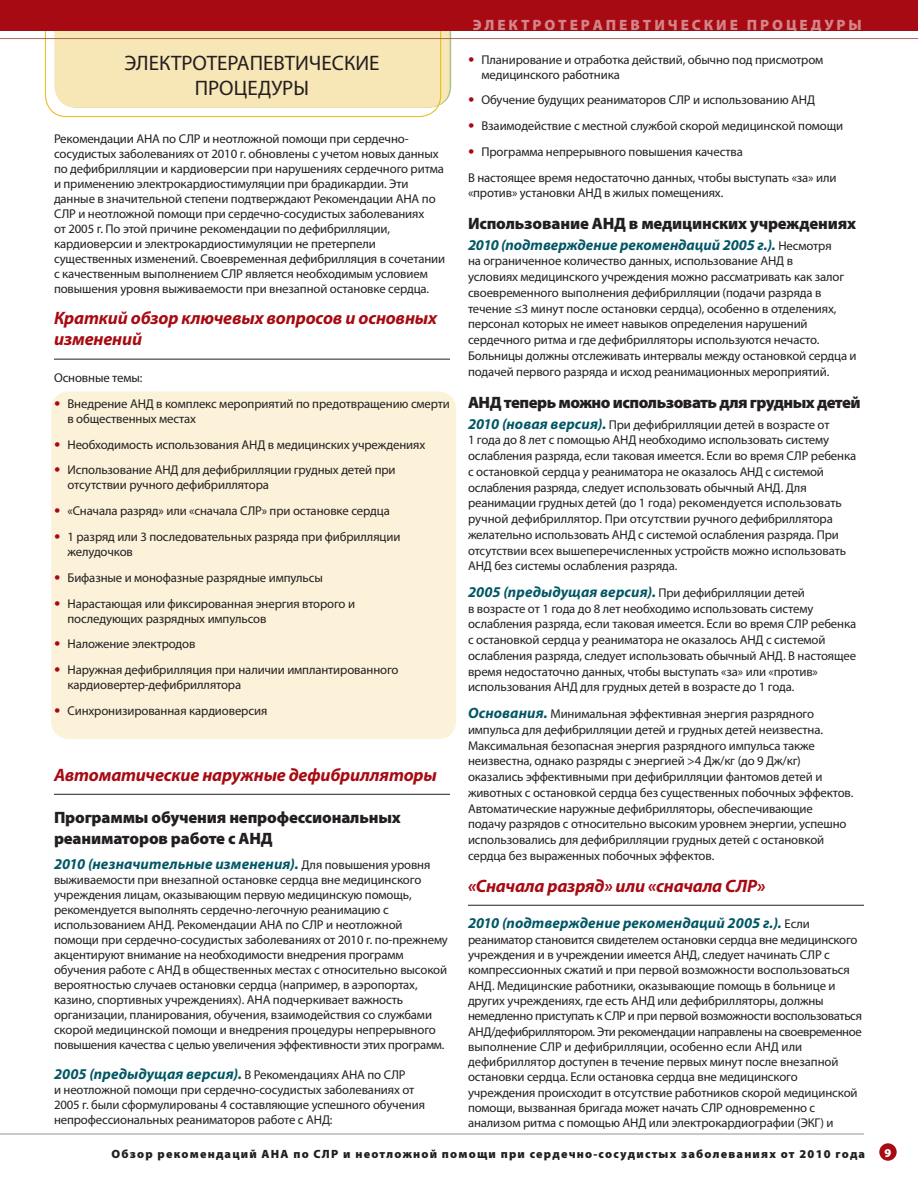
<style>
.page{position:relative;width:918px;height:1188px;background:#fff}
.page>*{position:absolute;margin:0;border:0;box-sizing:border-box;transform-origin:0 0}
.Hd{font:21px/25.5px "Myriad Pro";color:#231f20;text-align:center}
.Hd_2{font:italic 700 18px/21px "Myriad Pro";letter-spacing:-.01em;color:#a70a12}
.Hd_3{font:900 16.5px/21px "Myriad Pro";letter-spacing:-.01em;color:#231f20}
.Hd_3-2{font:900 16.5px "Myriad Pro";letter-spacing:-.03em;color:#231f20}
.Copy{font:italic 700 15px "Myriad Pro";letter-spacing:.005em;color:#005765}
.t1{font:900 15px "Myriad Pro";letter-spacing:.195em;color:#fff}
.Copy-2{font:12.75px/15px "Myriad Pro";letter-spacing:-.01em;color:#231f20}
.t2{font:900 12px "Myriad Pro";letter-spacing:.1em;color:#231f20}
.t3{font:900 12px "Myriad Pro";color:#fff}
.s1{font-family:"Helvetica Neue LT Std";color:#a70a12}
.s2{font-weight:400;font-style:normal;font-size:12.75px;color:#231f20}
.s3{font-weight:700;font-style:italic;font-size:15px;color:#005765}
</style>
<div class="page">
<hr style="left:0;top:1134px;width:864px;height:1px;background:#939598">
<svg style="left:45px;top:30px;width:396px;height:87px;background:#f6e5b9"></svg>
<hr style="left:0;top:38px;width:918px;height:1px;background:#ad6b55">
<div style="left:0;top:0;width:918px;height:30px;background:#a70a12"></div>
<div style="left:51px;top:392px;width:405px;height:347px;background:#fbf2d9;border-radius:18px"></div>
<div style="left:879px;top:1143px;width:18px;height:18px;background:#a70a12;border-radius:50%"></div>
<hr style="left:54px;top:359px;width:396px;height:1px;background:#231f20">
<hr style="left:54px;top:794px;width:396px;height:1px;background:#231f20">
<hr style="left:468px;top:905px;width:396px;height:1px;background:#231f20">
<p class="Hd" style="left:124px;top:50px;width:257px">ЭЛЕКТРОТЕРАПЕВТИЧЕСКИЕ<br>ПРОЦЕДУРЫ</p>
<p class="Copy-2" style="left:54px;top:131px;width:393px">Рекомендации AHA по СЛР и неотложной помощи при сердечно&shy;сосудистых заболеваниях от 2010 г. обновлены с учетом новых данных по дефибрилляции и кардиоверсии при нарушениях сердечного ритма и применению электрокардиостимуляции при брадикардии. Эти данные в значительной степени подтверждают Рекомендации AHA по СЛР и неотложной помощи при сердечно-сосудистых заболеваниях<br>от 2005 г. По этой причине рекомендации по дефибрилляции, кардиоверсии и электрокардиостимуляции не претерпели существенных изменений. Своевременная дефибрилляция в сочетании с качественным выполнением СЛР является необходимым условием повышения уровня выживаемости при внезапной остановке сердца.</p>
<p class="Hd_2" style="left:54px;top:307px;width:385px">Краткий обзор ключевых вопросов и основных изменений</p>
<p class="Copy-2" style="left:54px;top:370px;width:90px">Основные темы:</p>
<p class="Copy-2" style="left:68px;top:396px;width:384px;text-indent:-14px"><span class="s1">•</span> Внедрение АНД в комплекс мероприятий по предотвращению смерти в общественных местах</p>
<p class="Copy-2" style="left:54px;top:437px;width:373px"><span class="s1">•</span> Необходимость использования АНД в медицинских учреждениях</p>
<p class="Copy-2" style="left:68px;top:462px;width:330px;text-indent:-14px"><span class="s1">•</span> Использование АНД для дефибрилляции грудных детей при отсутствии ручного дефибриллятора</p>
<p class="Copy-2" style="left:54px;top:503px;width:337px"><span class="s1">•</span> «Сначала разряд» или «сначала СЛР» при остановке сердца</p>
<p class="Copy-2" style="left:68px;top:529px;width:334px;text-indent:-14px"><span class="s1">•</span> 1 разряд или 3 последовательных разряда при фибрилляции желудочков</p>
<p class="Copy-2" style="left:54px;top:570px;width:270px"><span class="s1">•</span> Бифазные и монофазные разрядные импульсы</p>
<p class="Copy-2" style="left:68px;top:596px;width:289px;text-indent:-14px"><span class="s1">•</span> Нарастающая или фиксированная энергия второго и последующих разрядных импульсов</p>
<p class="Copy-2" style="left:54px;top:636px;width:143px"><span class="s1">•</span> Наложение электродов</p>
<p class="Copy-2" style="left:68px;top:662px;width:333px;text-indent:-14px"><span class="s1">•</span> Наружная дефибрилляция при наличии имплантированного кардиовертер-дефибриллятора</p>
<p class="Copy-2" style="left:54px;top:703px;width:215px"><span class="s1">•</span> Синхронизированная кардиоверсия</p>
<p class="Hd_2" style="left:54px;top:763px;width:384px">Автоматические наружные дефибрилляторы</p>
<p class="Hd_3" style="left:54px;top:806px;width:348px">Программы обучения непрофессиональных реаниматоров работе с АНД</p>
<p class="Copy" style="left:54px;top:854px;width:378px">2010 (незначительные изменения). <span class="s2">Для повышения уровня</span></p>
<p class="Copy-2" style="left:54px;top:872px;width:395px">выживаемости при внезапной остановке сердца вне медицинского учреждения лицам, оказывающим первую медицинскую помощь, рекомендуется выполнять сердечно-легочную реанимацию с использованием АНД. Рекомендации AHA по СЛР и неотложной помощи при сердечно-сосудистых заболеваниях от 2010 г. по-прежнему акцентируют внимание на необходимости внедрения программ обучения работе с АНД в общественных местах с относительно высокой вероятностью случаев остановки сердца (например, в аэропортах, казино, спортивных учреждениях). AHA подчеркивает важность организации, планирования, обучения, взаимодействия со службами скорой медицинской помощи и внедрения процедуры непрерывного повышения качества с целью увеличения эффективности этих программ.</p>
<p class="Copy" style="left:54px;top:1065px;width:353px">2005 (предыдущая версия). <span class="s2">В Рекомендациях AHA по СЛР</span></p>
<p class="Copy-2" style="left:54px;top:1082px;width:373px">и неотложной помощи при сердечно-сосудистых заболеваниях от<br>2005 г. были сформулированы 4 составляющие успешного обучения непрофессиональных реаниматоров работе с АНД:</p>
<p class="t1" style="left:473px;top:15px;width:391px">ЭЛЕКТРОТЕРАПЕВТИЧЕСКИЕ ПРОЦЕДУРЫ</p>
<p class="Copy-2" style="left:482px;top:52px;width:343px;text-indent:-14px"><span class="s1">•</span> Планирование и отработка действий, обычно под присмотром медицинского работника</p>
<p class="Copy-2" style="left:468px;top:92px;width:349px"><span class="s1">•</span> Обучение будущих реаниматоров СЛР и использованию АНД</p>
<p class="Copy-2" style="left:468px;top:118px;width:377px"><span class="s1">•</span> Взаимодействие с местной службой скорой медицинской помощи</p>
<p class="Copy-2" style="left:468px;top:144px;width:276px"><span class="s1">•</span> Программа непрерывного повышения качества</p>
<p class="Copy-2" style="left:468px;top:170px;width:370px">В настоящее время недостаточно данных, чтобы выступать «за» или «против» установки АНД в жилых помещениях.</p>
<p class="Hd_3" style="left:468px;top:212px;width:390px">Использование АНД в медицинских учреждениях</p>
<p class="Copy" style="left:468px;top:235px;width:365px">2010 (подтверждение рекомендаций 2005 г.). <span class="s2">Несмотря</span></p>
<p class="Copy-2" style="left:468px;top:253px;width:390px;line-height:15.8px">на ограниченное количество данных, использование АНД в<br>условиях медицинского учреждения можно рассматривать как залог своевременного выполнения дефибрилляции (подачи разряда в течение ≤3 минут после остановки сердца), особенно в отделениях, персонал которых не имеет навыков определения нарушений сердечного ритма и где дефибрилляторы используются нечасто.<br>Больницы должны отслеживать интервалы между остановкой сердца и подачей первого разряда и исход реанимационных мероприятий.</p>
<p class="Hd_3-2" style="left:468px;top:391px;width:394px">АНД теперь можно использовать для грудных детей</p>
<p class="Copy-2" style="left:468px;top:416px;width:390px;line-height:15.8px"><span class="s3">2010 (новая версия).</span> При дефибрилляции детей в возрасте от<br>1 года до 8 лет с помощью АНД необходимо использовать систему ослабления разряда, если таковая имеется. Если во время СЛР ребенка с остановкой сердца у реаниматора не оказалось АНД с системой ослабления разряда, следует использовать обычный АНД. Для реанимации грудных детей (до 1 года) рекомендуется использовать ручной дефибриллятор. При отсутствии ручного дефибриллятора желательно использовать АНД с системой ослабления разряда. При отсутствии всех вышеперечисленных устройств можно использовать АНД без системы ослабления разряда.</p>
<p class="Copy" style="left:468px;top:582px;width:339px">2005 (предыдущая версия). <span class="s2">При дефибрилляции детей</span></p>
<p class="Copy-2" style="left:468px;top:600px;width:390px;line-height:15.8px">в возрасте от 1 года до 8 лет необходимо использовать систему ослабления разряда, если таковая имеется. Если во время СЛР ребенка с остановкой сердца у реаниматора не оказалось АНД с системой ослабления разряда, следует использовать обычный АНД. В настоящее время недостаточно данных, чтобы выступать «за» или «против» использования АНД для грудных детей в возрасте до 1 года.</p>
<p class="Copy-2" style="left:468px;top:706px;width:387px;line-height:15.8px"><span class="s3">Основания.</span> Минимальная эффективная энергия разрядного импульса для дефибрилляции детей и грудных детей неизвестна.<br>Максимальная безопасная энергия разрядного импульса также неизвестна, однако разряды с энергией &gt;4 Дж/кг (до 9 Дж/кг) оказались эффективными при дефибрилляции фантомов детей и животных с остановкой сердца без существенных побочных эффектов.<br>Автоматические наружные дефибрилляторы, обеспечивающие подачу разрядов с относительно высоким уровнем энергии, успешно использовались для дефибрилляции грудных детей с остановкой сердца без выраженных побочных эффектов.</p>
<p class="Hd_2" style="left:468px;top:874px;width:299px">«Сначала разряд» или «сначала СЛР»</p>
<p class="Copy" style="left:468px;top:914px;width:343px">2010 (подтверждение рекомендаций 2005 г.). <span class="s2">Если</span></p>
<p class="Copy-2" style="left:468px;top:932px;width:396px">реаниматор становится свидетелем остановки сердца вне медицинского учреждения и в учреждении имеется АНД, следует начинать СЛР с компрессионных сжатий и при первой возможности воспользоваться АНД. Медицинские работники, оказывающие помощь в больнице и других учреждениях, где есть АНД или дефибрилляторы, должны немедленно приступать к СЛР и при первой возможности воспользоваться АНД/дефибриллятором. Эти рекомендации направлены на своевременное выполнение СЛР и дефибрилляции, особенно если АНД или дефибриллятор доступен в течение первых минут после внезапной остановки сердца. Если остановка сердца вне медицинского учреждения происходит в отсутствие работников скорой медицинской помощи, вызванная бригада может начать СЛР одновременно с анализом ритма с помощью АНД или электрокардиографии (ЭКГ) и</p>
<p class="t2" style="left:111px;top:1146px;width:755px">Обзор рекомендаций AHA по СЛР и неотложной помощи при сердечно-сосудистых заболеваниях от 2010 года</p>
<p class="t3" style="left:885px;top:1145px;width:8px">9</p>
</div>
